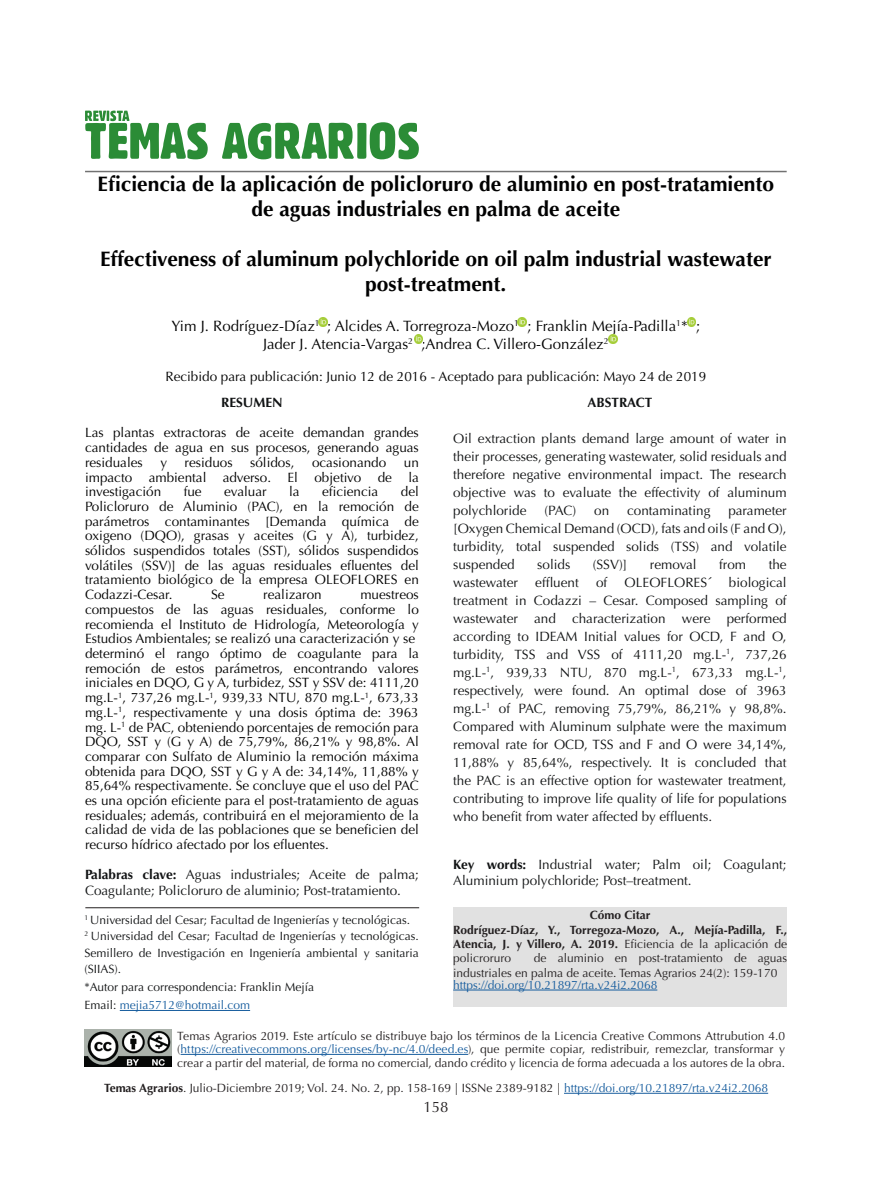
<style>
.page{position:relative;width:893px;height:1191px;background:#fff}
.page>*{position:absolute;margin:0;border:0;box-sizing:border-box;transform-origin:0 0}
.t1{font:700 21px/25.2px "Optima";color:#000001;text-align:center}
.FECHA{font:15px "Optima";color:#000001}
.t2{font:15px "Optima";color:#231f20}
.FECHA-2{font:13.5px/14.7px "Optima";color:#000001;text-align:justify}
.t3{font:13.5px/18px "Optima";color:#111314;text-align:justify}
.t4{font:700 13.5px "Optima";color:#111314}
.t5{font:12px/13.5px "Optima";color:#231f20}
.t6{font:12px/16.5px "Optima";color:#111314;text-align:justify}
.t7{font:700 12px "Optima";color:#231f20}
.t8{font:12px "Optima";color:#175d9e}
.s1{font-weight:700}
.s2{font-weight:400}
.s3{color:#175d9e}
.s4{color:#111314}
</style>
<div class="page">
<svg style="left:222px;top:122px;width:197px;height:37px"></svg>
<svg style="left:85px;top:111px;width:123px;height:48px"></svg>
<hr style="left:85px;top:171px;width:702px;height:1px;background:#000001">
<hr style="left:564px;top:1093px;width:204px;height:1px;background:#175d9e">
<hr style="left:120px;top:1010px;width:130px;height:1px;background:#175d9e">
<hr style="left:85px;top:907px;width:334px;height:1px;background:#231f20">
<svg style="left:319px;top:318px;width:8px;height:9px"></svg>
<svg style="left:518px;top:318px;width:8px;height:9px"></svg>
<svg style="left:687px;top:318px;width:9px;height:9px"></svg>
<svg style="left:414px;top:335px;width:9px;height:9px"></svg>
<svg style="left:609px;top:335px;width:8px;height:9px"></svg>
<div style="left:453px;top:907px;width:334px;height:99px;background:#e1e1e1"></div>
<hr style="left:453px;top:989px;width:204px;height:1px;background:#175d9e">
<img style="left:84px;top:1030px;width:87px;height:36px">
<hr style="left:181px;top:1054px;width:287px;height:1px;background:#175d9e">
<p class="t1" style="left:97px;top:171px;width:678px">Eficiencia de la aplicación de policloruro de aluminio en post-tratamiento de aguas industriales en palma de aceite</p>
<p class="t1" style="left:100px;top:247px;width:673px">Effectiveness of aluminum polychloride on oil palm industrial wastewater post-treatment.</p>
<p class="FECHA" style="left:171px;top:317px;width:530px">Yim J. Rodríguez-Díaz<sup>1</sup> ; Alcides A. Torregroza-Mozo<sup>1</sup> ; Franklin Mejía-Padilla<sup>1</sup>* ;</p>
<p class="FECHA" style="left:263px;top:335px;width:347px">Jader J. Atencia-Vargas<sup>2</sup> ;Andrea C. Villero-González<sup>2</sup></p>
<p class="FECHA-2" style="left:165px;top:370px;width:542px">Recibido para publicación: Junio 12 de 2016 - Aceptado para publicación: Mayo 24 de 2019</p>
<p class="t4" style="left:221px;top:394px;width:63px">RESUMEN</p>
<p class="FECHA-2" style="left:85px;top:426px;width:335px">Las plantas extractoras de aceite demandan grandes</p>
<p class="FECHA-2" style="left:85px;top:440px;width:335px">cantidades de agua en sus procesos, generando aguas</p>
<p class="FECHA-2" style="left:85px;top:455px;width:59px">residuales</p>
<p class="FECHA-2" style="left:160px;top:455px;width:8px">y</p>
<p class="FECHA-2" style="left:185px;top:455px;width:50px">residuos</p>
<p class="FECHA-2" style="left:250px;top:455px;width:46px">sólidos,</p>
<p class="FECHA-2" style="left:312px;top:455px;width:76px">ocasionando</p>
<p class="FECHA-2" style="left:404px;top:455px;width:17px">un</p>
<p class="FECHA-2" style="left:85px;top:470px;width:335px">impacto ambiental adverso. El objetivo de la</p>
<p class="FECHA-2" style="left:85px;top:484px;width:78px">investigación</p>
<p class="FECHA-2" style="left:184px;top:484px;width:20px">fue</p>
<p class="FECHA-2" style="left:224px;top:484px;width:44px">evaluar</p>
<p class="FECHA-2" style="left:289px;top:484px;width:12px">la</p>
<p class="FECHA-2" style="left:322px;top:484px;width:58px">eficiencia</p>
<p class="FECHA-2" style="left:401px;top:484px;width:20px">del</p>
<p class="FECHA-2" style="left:85px;top:499px;width:335px">Policloruro de Aluminio (PAC), en la remoción de</p>
<p class="FECHA-2" style="left:85px;top:514px;width:335px">parámetros contaminantes [Demanda química de</p>
<p class="FECHA-2" style="left:85px;top:528px;width:335px">oxigeno (DQO), grasas y aceites (G y A), turbidez,</p>
<p class="FECHA-2" style="left:85px;top:543px;width:335px">sólidos suspendidos totales (SST), sólidos suspendidos volátiles (SSV)] de las aguas residuales efluentes del</p>
<p class="FECHA-2" style="left:85px;top:573px;width:335px">tratamiento biológico de la empresa OLEOFLORES en</p>
<p class="FECHA-2" style="left:85px;top:587px;width:89px">Codazzi-Cesar.</p>
<p class="FECHA-2" style="left:211px;top:587px;width:15px">Se</p>
<p class="FECHA-2" style="left:263px;top:587px;width:60px">realizaron</p>
<p class="FECHA-2" style="left:360px;top:587px;width:60px">muestreos</p>
<p class="FECHA-2" style="left:85px;top:602px;width:335px">compuestos de las aguas residuales, conforme lo</p>
<p class="FECHA-2" style="left:85px;top:617px;width:335px">recomienda el Instituto de Hidrología, Meteorología y</p>
<p class="FECHA-2" style="left:85px;top:631px;width:332px">Estudios Ambientales; se realizó una caracterización y se</p>
<p class="FECHA-2" style="left:85px;top:646px;width:335px">determinó el rango óptimo de coagulante para la</p>
<p class="FECHA-2" style="left:85px;top:661px;width:335px">remoción de estos parámetros, encontrando valores</p>
<p class="FECHA-2" style="left:85px;top:675px;width:335px">iniciales en DQO, G y A, turbidez, SST y SSV de: 4111,20 mg.L-<sup>1</sup>, 737,26 mg.L-<sup>1</sup>, 939,33 NTU, 870 mg.L-<sup>1</sup>, 673,33 mg.L-<sup>1</sup>, respectivamente y una dosis óptima de: 3963</p>
<p class="FECHA-2" style="left:85px;top:720px;width:335px">mg. L-<sup>1</sup> de PAC, obteniendo porcentajes de remoción para DQO, SST y (G y A) de 75,79%, 86,21% y 98,8%. Al comparar con Sulfato de Aluminio la remoción máxima obtenida para DQO, SST y G y A de: 34,14%, 11,88% y 85,64% respectivamente. Se concluye que el uso del PAC es una opción eficiente para el post-tratamiento de aguas residuales; además, contribuirá en el mejoramiento de la calidad de vida de las poblaciones que se beneficien del recurso hídrico afectado por los efluentes.</p>
<p class="t3" style="left:85px;top:865px;width:335px"><span class="s1">Palabras clave:</span> Aguas industriales; Aceite de palma;</p>
<p class="t3" style="left:85px;top:881px;width:318px">Coagulante; Policloruro de aluminio; Post-tratamiento.</p>
<p class="t4" style="left:587px;top:394px;width:66px">ABSTRACT</p>
<p class="t3" style="left:453px;top:429px;width:335px">Oil extraction plants demand large amount of water in their processes, generating wastewater, solid residuals and therefore negative environmental impact. The research objective was to evaluate the effectivity of aluminum</p>
<p class="t3" style="left:453px;top:501px;width:75px">polychloride</p>
<p class="t3" style="left:544px;top:501px;width:33px">(PAC)</p>
<p class="t3" style="left:594px;top:501px;width:17px">on</p>
<p class="t3" style="left:627px;top:501px;width:85px">contaminating</p>
<p class="t3" style="left:728px;top:501px;width:60px">parameter</p>
<p class="t3" style="left:453px;top:519px;width:335px">[Oxygen Chemical Demand (OCD), fats and oils (F and O),</p>
<p class="t3" style="left:453px;top:537px;width:335px">turbidity, total suspended solids (TSS) and volatile</p>
<p class="t3" style="left:453px;top:555px;width:63px">suspended</p>
<p class="t3" style="left:537px;top:555px;width:35px">solids</p>
<p class="t3" style="left:593px;top:555px;width:36px">(SSV)]</p>
<p class="t3" style="left:650px;top:555px;width:48px">removal</p>
<p class="t3" style="left:719px;top:555px;width:28px">from</p>
<p class="t3" style="left:769px;top:555px;width:20px">the</p>
<p class="t3" style="left:453px;top:573px;width:66px">wastewater</p>
<p class="t3" style="left:535px;top:573px;width:45px">effluent</p>
<p class="t3" style="left:596px;top:573px;width:13px">of</p>
<p class="t3" style="left:625px;top:573px;width:88px">OLEOFLORES´</p>
<p class="t3" style="left:729px;top:573px;width:59px">biological</p>
<p class="t3" style="left:453px;top:591px;width:335px">treatment in Codazzi – Cesar. Composed sampling of</p>
<p class="t3" style="left:453px;top:609px;width:335px">wastewater and characterization were performed</p>
<p class="t3" style="left:453px;top:627px;width:335px">according to IDEAM Initial values for OCD, F and O,</p>
<p class="t3" style="left:453px;top:645px;width:335px">turbidity, TSS and VSS of 4111,20 mg.L-<sup>1</sup>, 737,26</p>
<p class="t3" style="left:453px;top:663px;width:335px">mg.L-<sup>1</sup>, 939,33 NTU, 870 mg.L-<sup>1</sup>, 673,33 mg.L-<sup>1</sup>,</p>
<p class="t3" style="left:453px;top:681px;width:335px">respectively, were found. An optimal dose of 3963</p>
<p class="t3" style="left:453px;top:699px;width:335px">mg.L-<sup>1</sup> of PAC, removing 75,79%, 86,21% y 98,8%.</p>
<p class="t3" style="left:453px;top:717px;width:335px">Compared with Aluminum sulphate were the maximum removal rate for OCD, TSS and F and O were 34,14%, 11,88% y 85,64%, respectively. It is concluded that the PAC is an effective option for wastewater treatment,</p>
<p class="t3" style="left:453px;top:789px;width:335px">contributing to improve life quality of life for populations who benefit from water affected by effluents.</p>
<p class="t3" style="left:453px;top:856px;width:335px"><span class="s1">Key words:</span> Industrial water; Palm oil; Coagulant;</p>
<p class="t3" style="left:453px;top:872px;width:240px">Aluminium polychloride; Post–treatment.</p>
<p class="t7" style="left:590px;top:908px;width:62px">Cómo Citar</p>
<p class="t7" style="left:453px;top:922px;width:336px">Rodríguez-Díaz, Y., Torregoza-Mozo, A., Mejía-Padilla, F.,</p>
<p class="t7" style="left:453px;top:937px;width:336px">Atencia, J. y Villero, A. 2019. <span class="s2">Eficiencia de la aplicación de</span></p>
<p class="t5" style="left:453px;top:951px;width:60px">policroruro</p>
<p class="t5" style="left:534px;top:951px;width:255px">de aluminio en post-tratamiento de aguas</p>
<p class="t5" style="left:453px;top:966px;width:326px">industriales en palma de aceite. Temas Agrarios 24(2): 159-170</p>
<p class="t8" style="left:453px;top:977px;width:206px">https://doi.org/10.21897/rta.v24i2.2068</p>
<p class="t5" style="left:177px;top:1029px;width:609px">Temas Agrarios 2019. Este artículo se distribuye bajo los términos de la Licencia Creative Commons Attrubution 4.0</p>
<p class="t5" style="left:177px;top:1042px;width:609px">(<span class="s3">https://creativecommons.org/licenses/by-nc/4.0/deed.es</span>), que permite copiar, redistribuir, remezclar, transformar y crear a partir del material, de forma no comercial, dando crédito y licencia de forma adecuada a los autores de la obra.</p>
<p class="t6" style="left:84px;top:911px;width:327px"><sup>1</sup> Universidad del Cesar; Facultad de Ingenierías y tecnológicas.</p>
<p class="t6" style="left:84px;top:928px;width:336px"><sup>2</sup> Universidad del Cesar; Facultad de Ingenierías y tecnológicas.<br>Semillero de Investigación en Ingeniería ambiental y sanitaria (SIIAS).</p>
<p class="t6" style="left:84px;top:979px;width:231px">*Autor para correspondencia: Franklin Mejía</p>
<p class="t8" style="left:84px;top:998px;width:167px"><span class="s4">Email:</span> mejia5712@hotmail.com</p>
<p class="t5" style="left:104px;top:1081px;width:665px"><span class="s1">Temas Agrarios</span>. Julio-Diciembre 2019; Vol. 24. No. 2, pp. 158-169 | ISSNe 2389-9182 | <span class="s3">https://doi.org/10.21897/rta.v24i2.2068</span></p>
<p class="t2" style="left:423px;top:1098px;width:27px">158</p>
</div>
